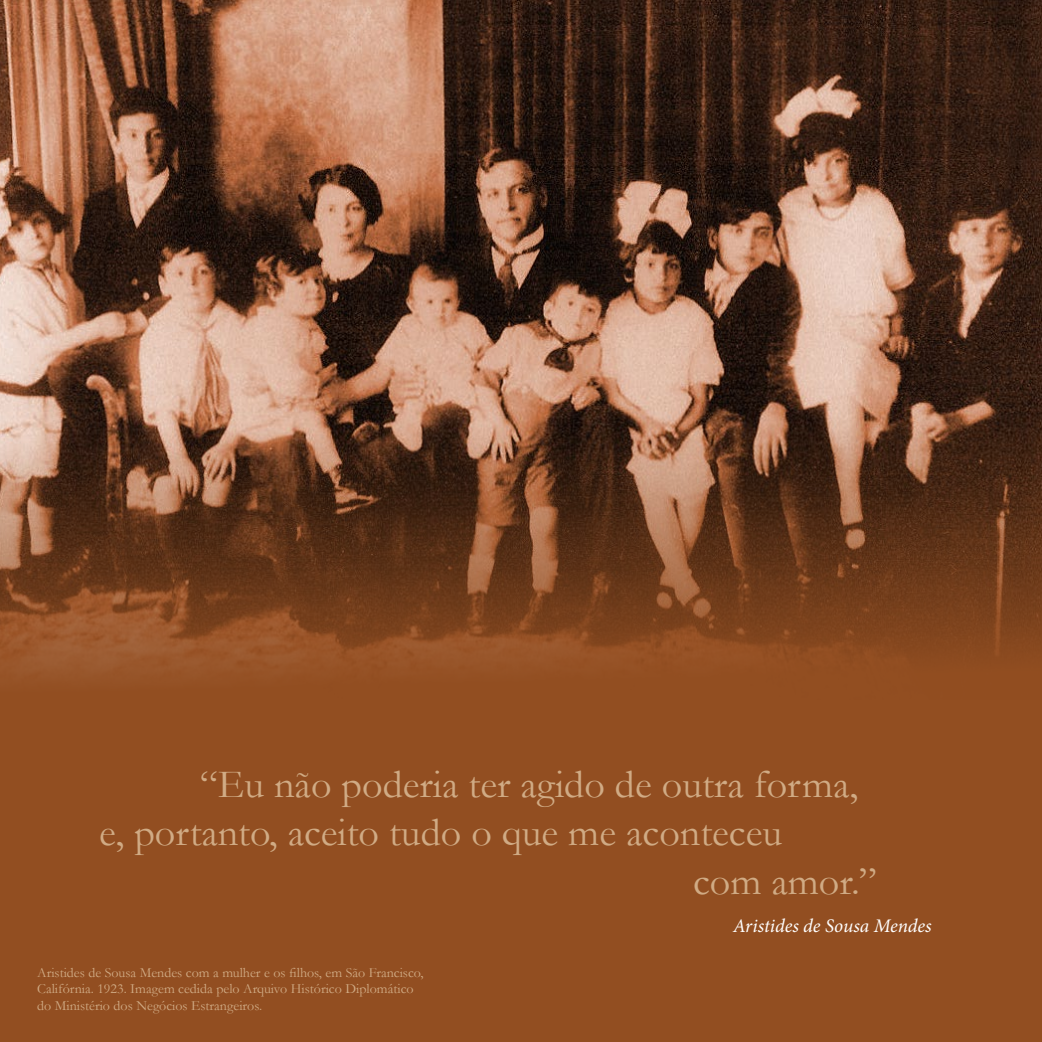
<style>
.page{position:relative;width:1042px;height:1042px;background:#924e21}
.page>*{position:absolute;margin:0;border:0;box-sizing:border-box;transform-origin:0 0}
.t1{font:40.25px "Garamond";color:#d0ab85}
.t2{font:italic 19.25px "Minion Pro";letter-spacing:-.005em;color:#fff}
.t3{font:14px/16.8px "Garamond";color:#d0ab85}
</style>
<div class="page">
<img style="left:0;top:0;width:1042px;height:674px">
<h1 class="t1" style="left:200px;top:757px;width:660px">“Eu não poderia ter agido de outra forma,</h1>
<h1 class="t1" style="left:99px;top:805px;width:684px">e, portanto, aceito tudo o que me aconteceu</h1>
<h1 class="t1" style="left:693px;top:854px;width:185px">com amor.”</h1>
<h2 class="t2" style="left:733px;top:912px;width:200px">Aristides de Sousa Mendes</h2>
<p class="t3" style="left:37px;top:963px;width:388px">Aristides de Sousa Mendes com a mulher e os filhos, em São Francisco,<br>Califórnia. 1923. Imagem cedida pelo Arquivo Histórico Diplomático do Ministério dos Negócios Estrangeiros.</p>
</div>
